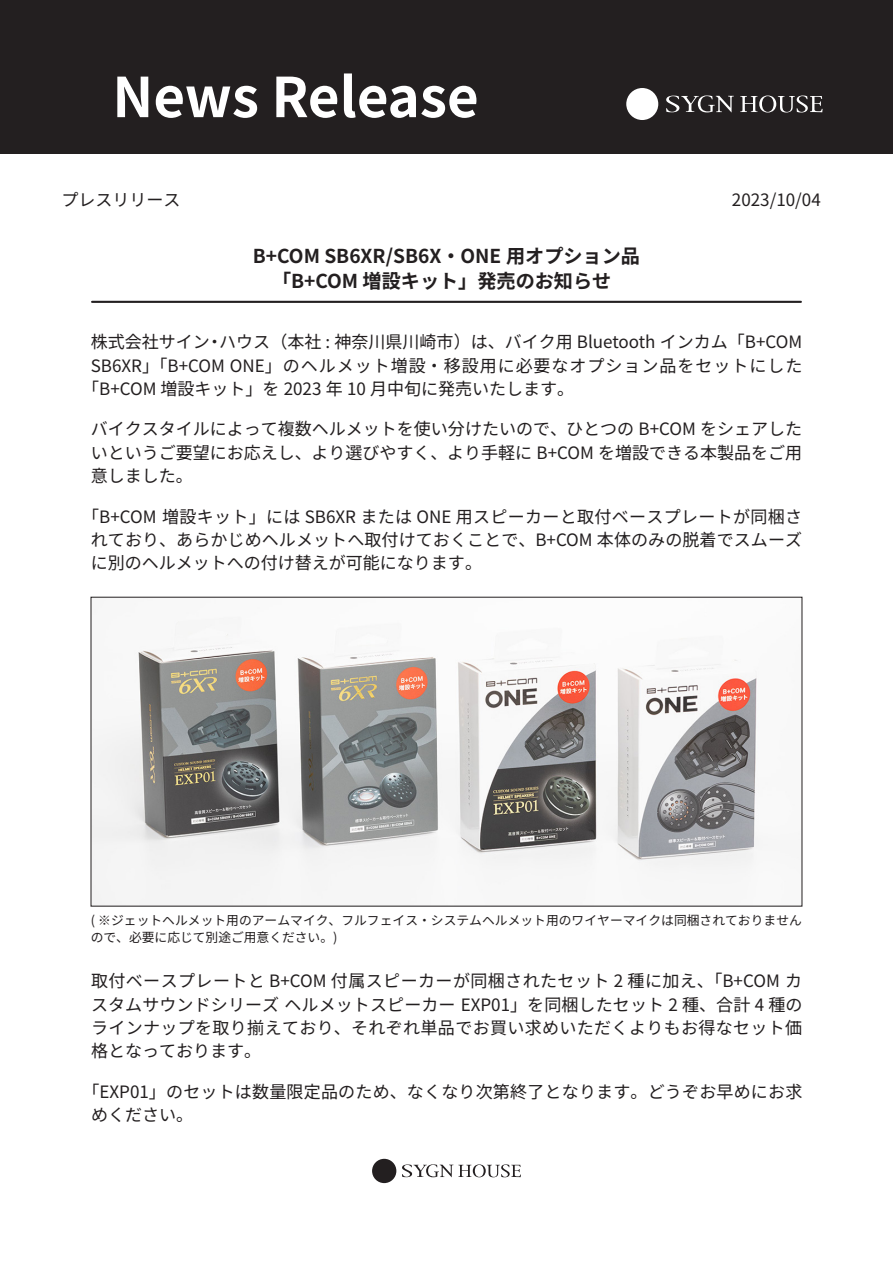
<style>
.page{position:relative;width:893px;height:1263px;background:#fff}
.page>*{position:absolute;margin:0;border:0;box-sizing:border-box;transform-origin:0 0}
.t1{font:700 54.75px "Noto Sans JP";color:#fff}
.t2{font:700 19.2px/25.5px "Noto Sans JP";color:#231f20;text-align:center}
.t3{font:16.95px/23.4px "Noto Sans JP";color:#231f20;text-align:justify}
.t4{font:16.95px "Noto Sans JP";letter-spacing:.055em;color:#231f20}
.t5{font:12.75px/17px "Noto Sans JP";letter-spacing:.005em;color:#231f20}
</style>
<div class="page">
<div style="left:0;top:0;width:893px;height:154px;background:#231f20"></div>
<hr style="left:92px;top:301px;width:709px;height:2px;background:#231f20">
<img style="left:93px;top:621px;width:666px;height:283px">
<svg style="left:666px;top:95px;width:68px;height:18px"></svg>
<svg style="left:740px;top:96px;width:83px;height:17px"></svg>
<div style="left:626px;top:88px;width:32px;height:32px;background:#fff;border-radius:50%"></div>
<div style="left:372px;top:1159px;width:24px;height:24px;background:#231f20;border-radius:50%"></div>
<svg style="left:402px;top:1164px;width:119px;height:13px"></svg>
<h1 class="t1" style="left:112px;top:66px;width:368px">News Release</h1>
<p class="t3" style="left:61px;top:189px;width:121px">プレスリリース</p>
<p class="t3" style="left:732px;top:189px;width:90px">2023/10/04</p>
<p class="t2" style="left:253px;top:243px;width:389px">B+COM SB6XR/SB6X・ONE 用オプション品「B+COM 増設キット」発売のお知らせ</p>
<p class="t3" style="left:91px;top:331px;width:713px">株式会社サイン・ハウス（本社 : 神奈川県川崎市）は、バイク用 Bluetooth インカム「B+COM</p>
<p class="t4" style="left:91px;top:356px;width:713px">SB6XR」「B+COM ONE」のヘルメット増設・移設用に必要なオプション品をセットにした</p>
<p class="t3" style="left:82px;top:377px;width:493px">「B+COM 増設キット」を 2023 年 10 月中旬に発売いたします。</p>
<p class="t3" style="left:91px;top:418px;width:713px">バイクスタイルによって複数ヘルメットを使い分けたいので、ひとつの B+COM をシェアしたいというご要望にお応えし、より選びやすく、より手軽に B+COM を増設できる本製品をご用意しました。</p>
<p class="t3" style="left:91px;top:505px;width:713px;text-indent:-9px">「B+COM 増設キット」には SB6XR または ONE 用スピーカーと取付ベースプレートが同梱されており、あらかじめヘルメットへ取付けておくことで、B+COM 本体のみの脱着でスムーズに別のヘルメットへの付け替えが可能になります。</p>
<p class="t5" style="left:91px;top:912px;width:713px">( ※ジェットヘルメット用のアームマイク、フルフェイス・システムヘルメット用のワイヤーマイクは同梱されておりませんので、必要に応じて別途ご用意ください。)</p>
<p class="t3" style="left:91px;top:970px;width:713px">取付ベースプレートと B+COM 付属スピーカーが同梱されたセット 2 種に加え、「B+COM カスタムサウンドシリーズ ヘルメットスピーカー EXP01」を同梱したセット 2 種、合計 4 種のラインナップを取り揃えており、それぞれ単品でお買い求めいただくよりもお得なセット価格となっております。</p>
<p class="t3" style="left:91px;top:1080px;width:713px;text-indent:-9px">「EXP01」のセットは数量限定品のため、なくなり次第終了となります。どうぞお早めにお求めください。</p>
</div>
